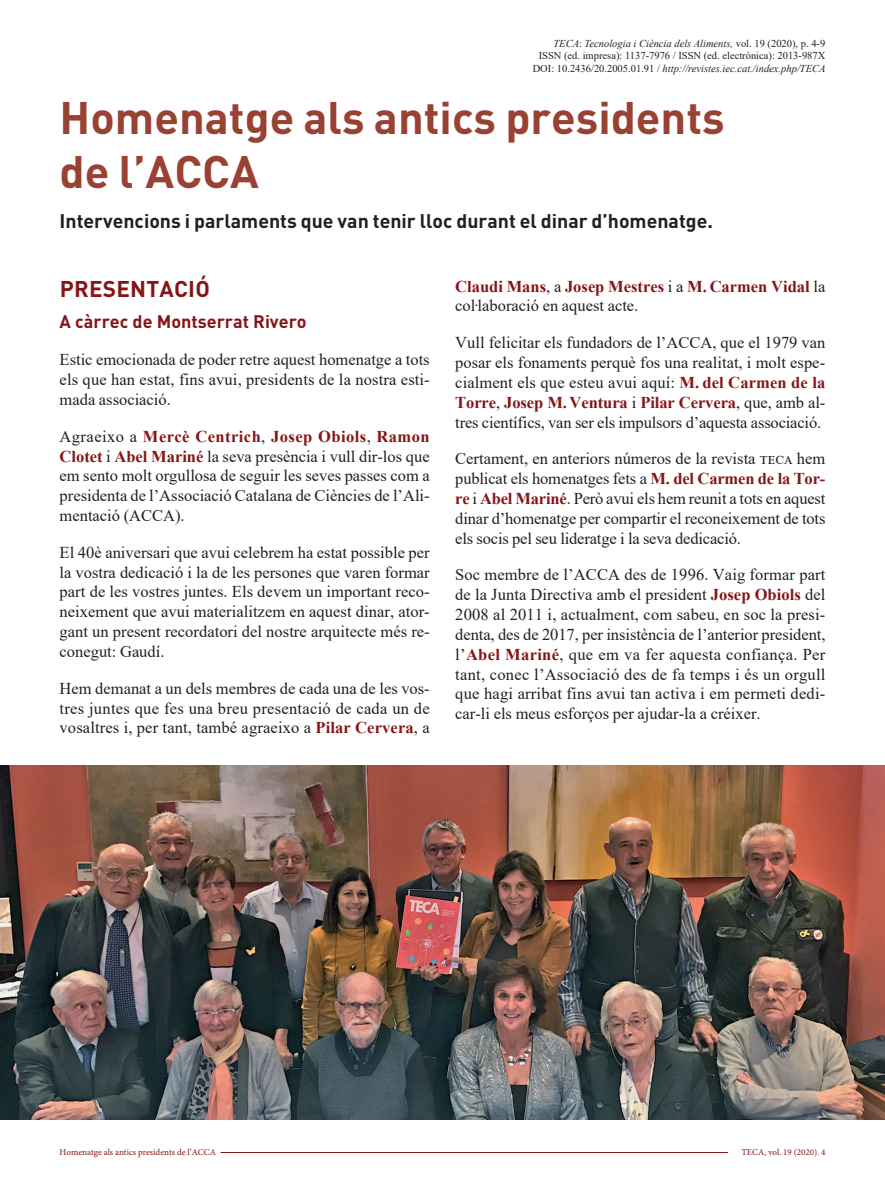
<style>
.page{position:relative;width:885px;height:1183px;background:#fff}
.page>*{position:absolute;margin:0;border:0;box-sizing:border-box;transform-origin:0 0}
.T{font:700 45px/54px "DIN Pro";color:#994132}
.L1{font:700 22.5px "DIN Pro";letter-spacing:.01em;color:#861518}
.Entrada{font:700 19.5px "DIN Pro";color:#231f20}
.L2-redonda{font:700 18px "DIN Pro";color:#861518}
.Z{font:16.5px/19.8px "Times New Roman";color:#231f20;text-align:justify}
.Z-2{font:700 16.5px/19.8px "Times New Roman";color:#861518}
.t1{font:italic 10.5px "Times New Roman";color:#231f20}
.t2{font:10.5px "Times New Roman";color:#231f20}
.FE{font:9px "Minion Pro";color:#861518}
.s1{font-style:normal}
.s2{font-weight:700;color:#861518}
.s3{font-weight:400;color:#231f20}
</style>
<div class="page">
<img style="left:0;top:765px;width:884px;height:353px">
<hr style="left:220px;top:1151px;width:507px;height:1px;background:#861518">
<p class="t1" style="left:553px;top:36px;width:273px">TECA<span class="s1">:</span> Tecnologia i Ciència dels Aliments, <span class="s1">vol. 19 (2020), p. 4-9</span></p>
<p class="t2" style="left:538px;top:48px;width:288px">ISSN (ed. impresa): 1137-7976 / ISSN (ed. electrònica): 2013-987X</p>
<p class="t1" style="left:532px;top:61px;width:294px"><span class="s1">DOI: 10.2436/20.2005.01.91 /</span> http://revistes.iec.cat./index.php/TECA</p>
<p class="T" style="left:60px;top:89px;width:666px">Homenatge als antics presidents de l’ACCA</p>
<p class="Entrada" style="left:60px;top:208px;width:654px">Intervencions i parlaments que van tenir lloc durant el dinar d’homenatge.</p>
<p class="L1" style="left:60px;top:274px;width:152px">PRESENTACIÓ</p>
<p class="L2-redonda" style="left:60px;top:309px;width:248px">A càrrec de Montserrat Rivero</p>
<p class="Z" style="left:60px;top:349px;width:371px">Estic emocionada de poder retre aquest homenatge a tots els que han estat, fins avui, presidents de la nostra esti&shy;mada associació.</p>
<p class="Z" style="left:60px;top:425px;width:371px">Agraeixo a <span class="s2">Mercè Centrich</span>, <span class="s2">Josep Obiols</span>, <span class="s2">Ramon Clotet</span> i <span class="s2">Abel Mariné</span> la seva presència i vull dir-los que em sento molt orgullosa de seguir les seves passes com a presidenta de l’Associació Catalana de Ciències de l’Ali&shy;mentació (ACCA).</p>
<p class="Z" style="left:60px;top:541px;width:371px">El 40è aniversari que avui celebrem ha estat possible per la vostra dedicació i la de les persones que varen formar part de les vostres juntes. Els devem un important reco&shy;neixement que avui materialitzem en aquest dinar, ator&shy;gant un present recordatori del nostre arquitecte més re&shy;conegut: Gaudí.</p>
<p class="Z" style="left:60px;top:677px;width:372px">Hem demanat a un dels membres de cada una de les vos&shy;tres juntes que fes una breu presentació de cada un de vosaltres i, per tant, també agraeixo a <span class="s2">Pilar Cervera</span>, a</p>
<p class="Z-2" style="left:455px;top:275px;width:371px">Claudi Mans<span class="s3">, a</span> Josep Mestres <span class="s3">i a</span> M. Carmen Vidal <span class="s3">la col·laboració en aquest acte.</span></p>
<p class="Z" style="left:455px;top:332px;width:371px">Vull felicitar els fundadors de l’ACCA, que el 1979 van posar els fonaments perquè fos una realitat, i molt espe&shy;cialment els que esteu avui aquí: <span class="s2">M. del Carmen de la Torre</span>, <span class="s2">Josep M. Ventura</span> i <span class="s2">Pilar Cervera</span>, que, amb al&shy;tres científics, van ser els impulsors d’aquesta associació.</p>
<p class="Z" style="left:455px;top:448px;width:372px">Certament, en anteriors números de la revista teca hem publicat els homenatges fets a <span class="s2">M. del Carmen de la Tor&shy;re</span> i <span class="s2">Abel Mariné</span>. Però avui els hem reunit a tots en aquest dinar d’homenatge per compartir el reconeixement de tots els socis pel seu lideratge i la seva dedicació.</p>
<p class="Z" style="left:455px;top:564px;width:372px">Soc membre de l’ACCA des de 1996. Vaig formar part de la Junta Directiva amb el president <span class="s2">Josep Obiols</span> del 2008 al 2011 i, actualment, com sabeu, en soc la presi&shy;denta, des de 2017, per insistència de l’anterior president, l’<span class="s2">Abel Mariné</span>, que em va fer aquesta confiança. Per tant, conec l’Associació des de fa temps i és un orgull que hagi arribat fins avui tan activa i em permeti dedi&shy;car-li els meus esforços per ajudar-la a créixer.</p>
<p class="FE" style="left:60px;top:1145px;width:158px">Homenatge als antics presidents de l’ACCA</p>
<p class="FE" style="left:741px;top:1145px;width:85px">TECA, vol. 19 (2020). 4</p>
</div>
